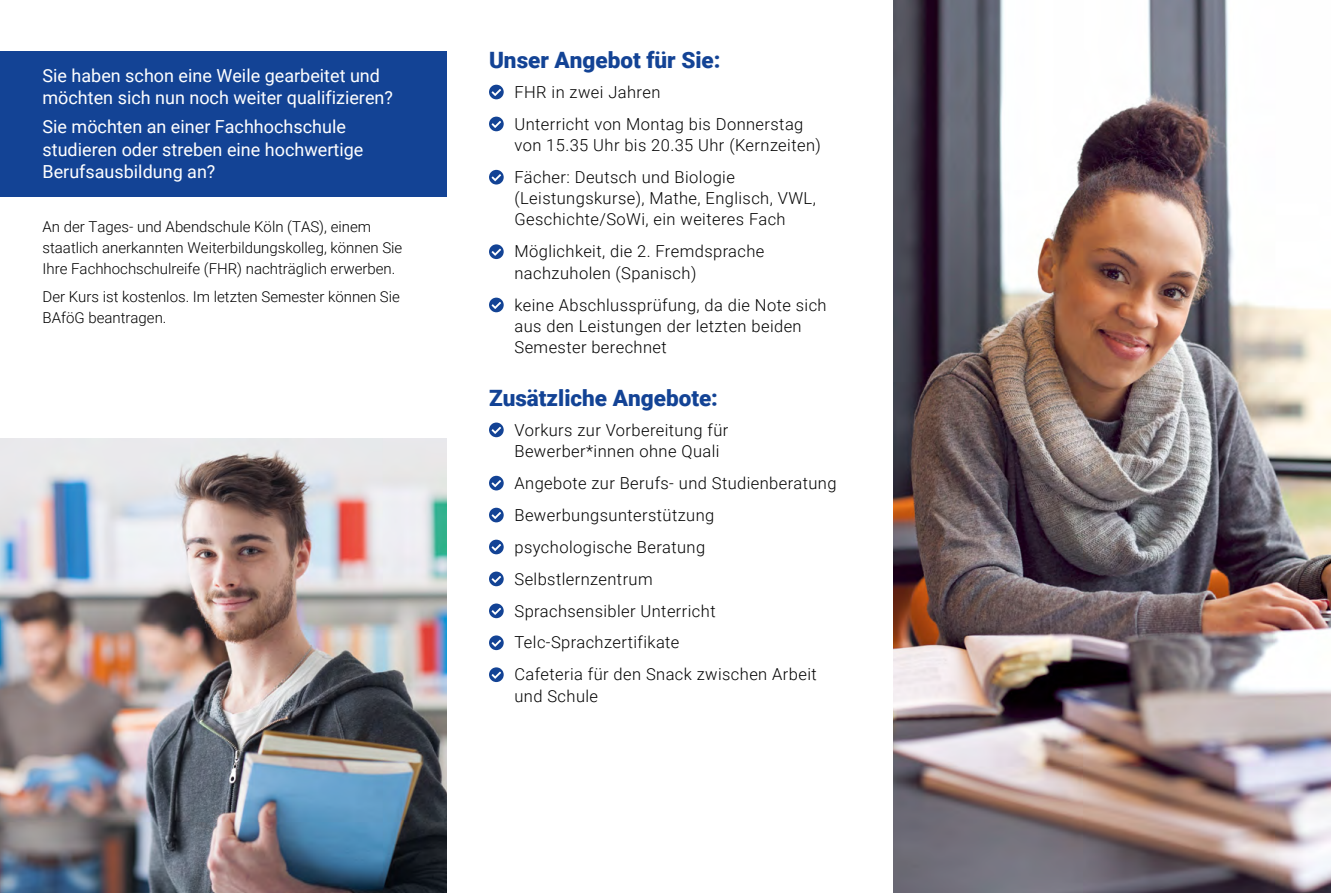
<style>
.page{position:relative;width:1331px;height:893px;background:#fff}
.page>*{position:absolute;margin:0;border:0;box-sizing:border-box;transform-origin:0 0}
.Überschrift{font:900 22.5px "Roboto";color:#134395}
.Body{font:18px/22.5px "Roboto";color:#fff}
.Afuzählung{font:300 16.5px/21.3px "Roboto";letter-spacing:.025em;color:#000}
.Body-2{font:300 15px/21px "Roboto";color:#000}
</style>
<div class="page">
<div style="left:0;top:51px;width:446px;height:146px;background:#134395"></div>
<svg style="left:489px;top:85px;width:15px;height:14px"></svg>
<svg style="left:489px;top:117px;width:15px;height:14px"></svg>
<svg style="left:489px;top:170px;width:15px;height:15px"></svg>
<svg style="left:489px;top:244px;width:15px;height:15px"></svg>
<svg style="left:489px;top:298px;width:15px;height:14px"></svg>
<svg style="left:489px;top:423px;width:15px;height:14px"></svg>
<svg style="left:489px;top:476px;width:15px;height:14px"></svg>
<svg style="left:489px;top:508px;width:15px;height:14px"></svg>
<svg style="left:489px;top:540px;width:15px;height:14px"></svg>
<svg style="left:489px;top:572px;width:15px;height:14px"></svg>
<svg style="left:489px;top:603px;width:15px;height:15px"></svg>
<svg style="left:489px;top:635px;width:15px;height:15px"></svg>
<svg style="left:489px;top:667px;width:15px;height:15px"></svg>
<img style="left:893px;top:0;width:438px;height:893px">
<img style="left:0;top:438px;width:446px;height:455px">
<p class="Body" style="left:43px;top:63px;width:352px">Sie haben schon eine Weile gearbeitet und möchten sich nun noch weiter qualifizieren?</p>
<p class="Body" style="left:43px;top:115px;width:322px">Sie möchten an einer Fachhochschule studieren oder streben eine hochwertige<br>Berufsausbildung an?</p>
<p class="Body-2" style="left:43px;top:216px;width:361px">An der Tages- und Abendschule Köln (TAS), einem staatlich anerkannten Weiterbildungskolleg, können Sie<br>Ihre Fachhochschulreife (FHR) nachträglich erwerben.</p>
<p class="Body-2" style="left:43px;top:285px;width:359px">Der Kurs ist kostenlos. Im letzten Semester können Sie<br>BAföG beantragen.</p>
<p class="Überschrift" style="left:489px;top:44px;width:233px">Unser Angebot für Sie:</p>
<p class="Afuzählung" style="left:514px;top:81px;width:147px">FHR in zwei Jahren</p>
<p class="Afuzählung" style="left:514px;top:113px;width:308px">Unterricht von Montag bis Donnerstag von 15.35 Uhr bis 20.35 Uhr (Kernzeiten)</p>
<p class="Afuzählung" style="left:514px;top:166px;width:303px">Fächer: Deutsch und Biologie (Leistungskurse), Mathe, Englisch, VWL,<br>Geschichte/SoWi, ein weiteres Fach</p>
<p class="Afuzählung" style="left:514px;top:240px;width:251px">Möglichkeit, die 2. Fremdsprache nachzuholen (Spanisch)</p>
<p class="Afuzählung" style="left:514px;top:293px;width:314px">keine Abschlussprüfung, da die Note sich aus den Leistungen der letzten beiden<br>Semester berechnet</p>
<p class="Überschrift" style="left:489px;top:382px;width:231px">Zusätzliche Angebote:</p>
<p class="Afuzählung" style="left:514px;top:418px;width:215px">Vorkurs zur Vorbereitung für<br>Bewerber*innen ohne Quali</p>
<p class="Afuzählung" style="left:514px;top:472px;width:323px">Angebote zur Berufs- und Studienberatung</p>
<p class="Afuzählung" style="left:514px;top:504px;width:201px">Bewerbungsunterstützung</p>
<p class="Afuzählung" style="left:514px;top:536px;width:192px">psychologische Beratung</p>
<p class="Afuzählung" style="left:514px;top:567px;width:140px">Selbstlernzentrum</p>
<p class="Afuzählung" style="left:514px;top:599px;width:203px">Sprachsensibler Unterricht</p>
<p class="Afuzählung" style="left:514px;top:631px;width:166px">Telc-Sprachzertifikate</p>
<p class="Afuzählung" style="left:514px;top:663px;width:304px">Cafeteria für den Snack zwischen Arbeit und Schule</p>
</div>
